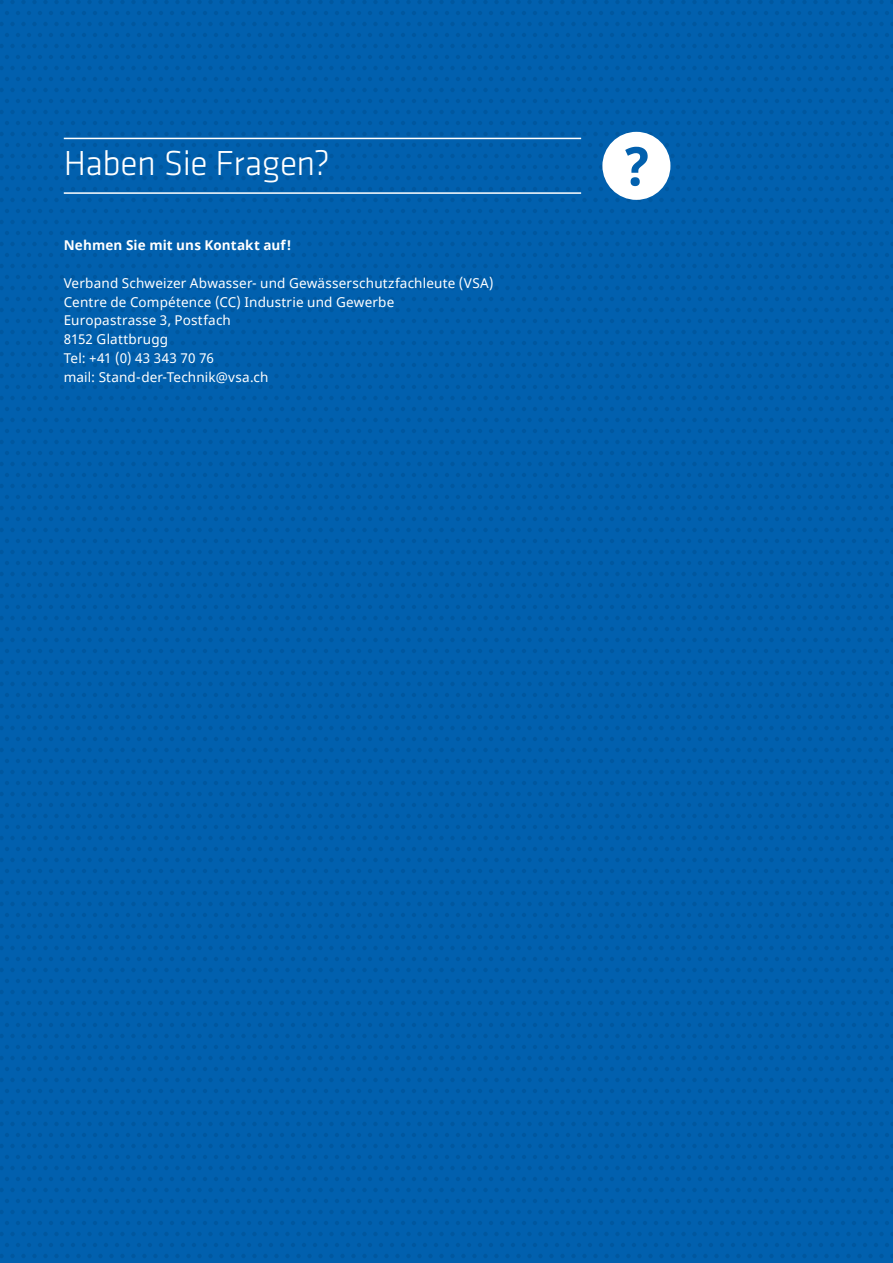
<style>
.page{position:relative;width:893px;height:1263px;background:#fff}
.page>*{position:absolute;margin:0;border:0;box-sizing:border-box;transform-origin:0 0}
.t1{font:300 36px "Klavika Basic";letter-spacing:-.015em;color:#fff}
.t2{font:13.5px/18.8px "Noto Sans";letter-spacing:.015em;color:#fff}
.t3{font:700 13.5px "Noto Sans";letter-spacing:.01em;color:#fff}
</style>
<div class="page">
<div style="left:0;top:0;width:893px;height:1263px;background:linear-gradient(to right,#015fac,#015fac)"></div>
<hr style="left:64px;top:138px;width:517px;height:1px;background:#fff">
<hr style="left:64px;top:192px;width:517px;height:2px;background:#fff">
<div style="left:602px;top:132px;width:68px;height:68px;background:#fff;border-radius:50%"></div>
<svg style="left:625px;top:147px;width:23px;height:39px"></svg>
<h1 class="t1" style="left:64px;top:142px;width:268px">Haben Sie Fragen?</h1>
<p class="t3" style="left:64px;top:236px;width:229px">Nehmen Sie mit uns Kontakt auf!</p>
<p class="t2" style="left:64px;top:274px;width:431px">Verband Schweizer Abwasser- und Gewässerschutzfachleute (VSA)<br>Centre de Compétence (CC) Industrie und Gewerbe<br>Europastrasse 3, Postfach<br>8152 Glattbrugg<br>Tel: +41 (0) 43 343 70 76<br>mail: Stand-der-Technik@vsa.ch</p>
</div>
